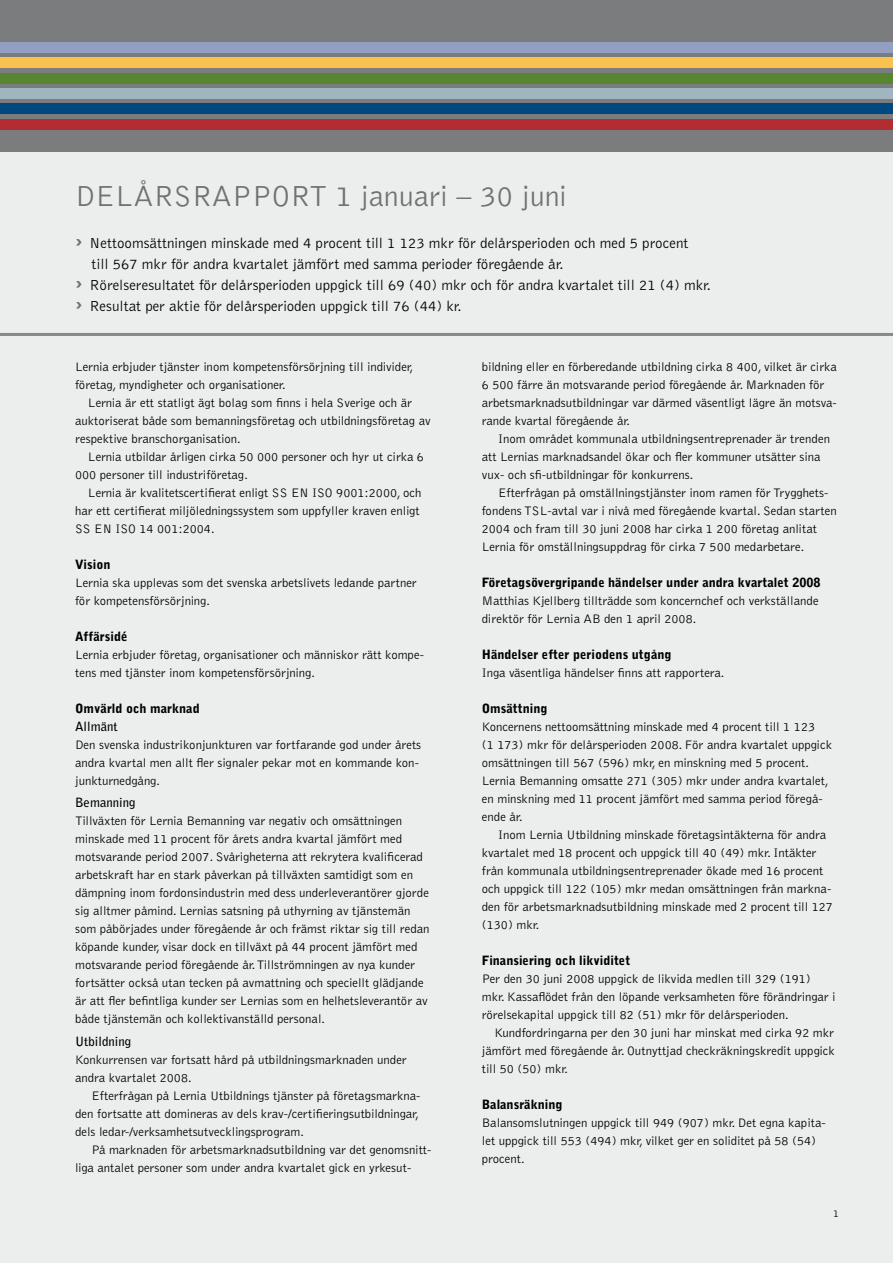
<style>
.page{position:relative;width:893px;height:1263px;background:#eceded}
.page>*{position:absolute;margin:0;border:0;box-sizing:border-box;transform-origin:0 0}
.t1{font:300 30px "Bell Gothic Std";color:#707173}
.t2{font:300 15px "Bell Gothic Std";color:#000}
.t3{font:300 12.75px/18px "Bell Gothic Std";color:#000}
.t4{font:900 12.75px "Bell Gothic Std";color:#000}
.t5{font:700 12.75px "Bell Gothic Std";color:#000}
.t6{font:300 10.5px "Bell Gothic Std";color:#000}
.s1{font-weight:900;font-size:21px;color:#707173}
</style>
<div class="page">
<div style="left:0;top:0;width:893px;height:152px;background:#7b7c7e"></div>
<div style="left:0;top:58px;width:893px;height:10px;background:#fbc14e"></div>
<div style="left:0;top:73px;width:893px;height:10px;background:#58852f"></div>
<div style="left:0;top:88px;width:893px;height:11px;background:#a0b5bf"></div>
<div style="left:0;top:104px;width:893px;height:10px;background:#004880"></div>
<div style="left:0;top:119px;width:893px;height:10px;background:#b32c31"></div>
<div style="left:0;top:43px;width:893px;height:10px;background:#929fc1"></div>
<hr style="left:0;top:333px;width:893px;height:3px;background:#87888a">
<h1 class="t1" style="left:75px;top:180px;width:494px">DELÅRSRAPPORT 1 januari – 30 juni</h1>
<p class="t2" style="left:75px;top:235px;width:615px"><span class="s1">›</span> Nettoomsättningen minskade med 4 procent till 1 123 mkr för delårsperioden och med 5 procent</p>
<p class="t2" style="left:92px;top:256px;width:473px">till 567 mkr för andra kvartalet jämfört med samma perioder föregående år.</p>
<p class="t2" style="left:75px;top:277px;width:637px"><span class="s1">›</span> Rörelseresultatet för delårsperioden uppgick till 69 (40) mkr och för andra kvartalet till 21 (4) mkr.</p>
<p class="t2" style="left:75px;top:298px;width:388px"><span class="s1">›</span> Resultat per aktie för delårsperioden uppgick till 76 (44) kr.</p>
<p class="t3" style="left:75px;top:358px;width:340px">Lernia erbjuder tjänster inom kompetensförsörjning till individer, företag, myndigheter och organisationer.</p>
<p class="t3" style="left:75px;top:394px;width:357px;text-indent:13px">Lernia är ett statligt ägt bolag som finns i hela Sverige och är auktoriserat både som bemanningsföretag och utbildningsföretag av respektive branschorganisation.</p>
<p class="t3" style="left:75px;top:448px;width:350px;text-indent:13px">Lernia utbildar årligen cirka 50 000 personer och hyr ut cirka 6<br>000 personer till industriföretag.</p>
<p class="t3" style="left:75px;top:484px;width:348px;text-indent:13px">Lernia är kvalitetscertifierat enligt SS EN ISO 9001:2000, och har ett certifierat miljöledningssystem som uppfyller kraven enligt<br>SS EN ISO 14 001:2004.</p>
<p class="t4" style="left:75px;top:557px;width:37px">Vision</p>
<p class="t3" style="left:75px;top:574px;width:343px">Lernia ska upplevas som det svenska arbetslivets ledande partner för kompetensförsörjning.</p>
<p class="t4" style="left:75px;top:629px;width:54px">Affärsidé</p>
<p class="t3" style="left:75px;top:646px;width:350px">Lernia erbjuder företag, organisationer och människor rätt kompe&shy;tens med tjänster inom kompetensförsörjning.</p>
<p class="t4" style="left:75px;top:701px;width:126px">Omvärld och marknad</p>
<p class="t5" style="left:75px;top:719px;width:44px">Allmänt</p>
<p class="t3" style="left:75px;top:736px;width:348px">Den svenska industrikonjunkturen var fortfarande god under årets andra kvartal men allt fler signaler pekar mot en kommande kon&shy;junkturnedgång.</p>
<p class="t5" style="left:75px;top:795px;width:62px">Bemanning</p>
<p class="t3" style="left:75px;top:812px;width:356px">Tillväxten för Lernia Bemanning var negativ och omsättningen minskade med 11 procent för årets andra kvartal jämfört med motsvarande period 2007. Svårigheterna att rekrytera kvalificerad arbetskraft har en stark påverkan på tillväxten samtidigt som en dämpning inom fordonsindustrin med dess underleverantörer gjorde sig alltmer påmind. Lernias satsning på uthyrning av tjänstemän som påbörjades under föregående år och främst riktar sig till redan köpande kunder, visar dock en tillväxt på 44 procent jämfört med motsvarande period föregående år. Tillströmningen av nya kunder fortsätter också utan tecken på avmattning och speciellt glädjande är att fler befintliga kunder ser Lernias som en helhetsleverantör av både tjänstemän och kollektivanställd personal.</p>
<p class="t5" style="left:75px;top:1033px;width:57px">Utbildning</p>
<p class="t3" style="left:75px;top:1051px;width:333px">Konkurrensen var fortsatt hård på utbildningsmarknaden under andra kvartalet 2008.</p>
<p class="t3" style="left:75px;top:1087px;width:347px;text-align:justify;text-indent:16px">Efterfrågan på Lernia Utbildnings tjänster på företagsmarkna&shy;den fortsatte att domineras av dels krav-/certifieringsutbildningar, dels ledar-/verksamhetsutvecklingsprogram.</p>
<p class="t3" style="left:75px;top:1141px;width:358px;text-indent:16px">På marknaden för arbetsmarknadsutbildning var det genomsnitt&shy;liga antalet personer som under andra kvartalet gick en yrkesut-</p>
<p class="t3" style="left:482px;top:358px;width:357px">bildning eller en förberedande utbildning cirka 8 400, vilket är cirka 6 500 färre än motsvarande period föregående år. Marknaden för arbetsmarknadsutbildningar var därmed väsentligt lägre än motsva&shy;rande kvartal föregående år.</p>
<p class="t3" style="left:482px;top:430px;width:350px;text-indent:16px">Inom området kommunala utbildningsentreprenader är trenden att Lernias marknadsandel ökar och fler kommuner utsätter sina vux- och sfi-utbildningar för konkurrens.</p>
<p class="t3" style="left:482px;top:484px;width:356px;text-indent:16px">Efterfrågan på omställningstjänster inom ramen för Trygghets&shy;fondens TSL-avtal var i nivå med föregående kvartal. Sedan starten 2004 och fram till 30 juni 2008 har cirka 1 200 företag anlitat Lernia för omställningsuppdrag för cirka 7 500 medarbetare.</p>
<p class="t4" style="left:482px;top:575px;width:340px">Företagsövergripande händelser under andra kvartalet 2008</p>
<p class="t3" style="left:482px;top:592px;width:338px">Matthias Kjellberg tillträdde som koncernchef och verkställande direktör för Lernia AB den 1 april 2008.</p>
<p class="t4" style="left:482px;top:647px;width:191px">Händelser efter periodens utgång</p>
<p class="t3" style="left:482px;top:664px;width:244px">Inga väsentliga händelser finns att rapportera.</p>
<p class="t4" style="left:482px;top:701px;width:67px">Omsättning</p>
<p class="t3" style="left:482px;top:718px;width:352px">Koncernens nettoomsättning minskade med 4 procent till 1 123<br>(1 173) mkr för delårsperioden 2008. För andra kvartalet uppgick omsättningen till 567 (596) mkr, en minskning med 5 procent.<br>Lernia Bemanning omsatte 271 (305) mkr under andra kvartalet, en minskning med 11 procent jämfört med samma period föregå&shy;ende år.</p>
<p class="t3" style="left:482px;top:826px;width:353px;text-indent:16px">Inom Lernia Utbildning minskade företagsintäkterna för andra kvartalet med 18 procent och uppgick till 40 (49) mkr. Intäkter från kommunala utbildningsentreprenader ökade med 16 procent och uppgick till 122 (105) mkr medan omsättningen från markna&shy;den för arbetsmarknadsutbildning minskade med 2 procent till 127 (130) mkr.</p>
<p class="t4" style="left:482px;top:953px;width:150px">Finansiering och likviditet</p>
<p class="t3" style="left:482px;top:970px;width:356px">Per den 30 juni 2008 uppgick de likvida medlen till 329 (191) mkr. Kassaflödet från den löpande verksamheten före förändringar i rörelsekapital uppgick till 82 (51) mkr för delårsperioden.</p>
<p class="t3" style="left:482px;top:1024px;width:355px;text-align:justify;text-indent:13px">Kundfordringarna per den 30 juni har minskat med cirka 92 mkr jämfört med föregående år. Outnyttjad checkräkningskredit uppgick till 50 (50) mkr.</p>
<p class="t4" style="left:482px;top:1097px;width:82px">Balansräkning</p>
<p class="t3" style="left:482px;top:1114px;width:345px">Balansomslutningen uppgick till 949 (907) mkr. Det egna kapita&shy;let uppgick till 553 (494) mkr, vilket ger en soliditet på 58 (54) procent.</p>
<p class="t6" style="left:833px;top:1208px;width:7px">1</p>
</div>
